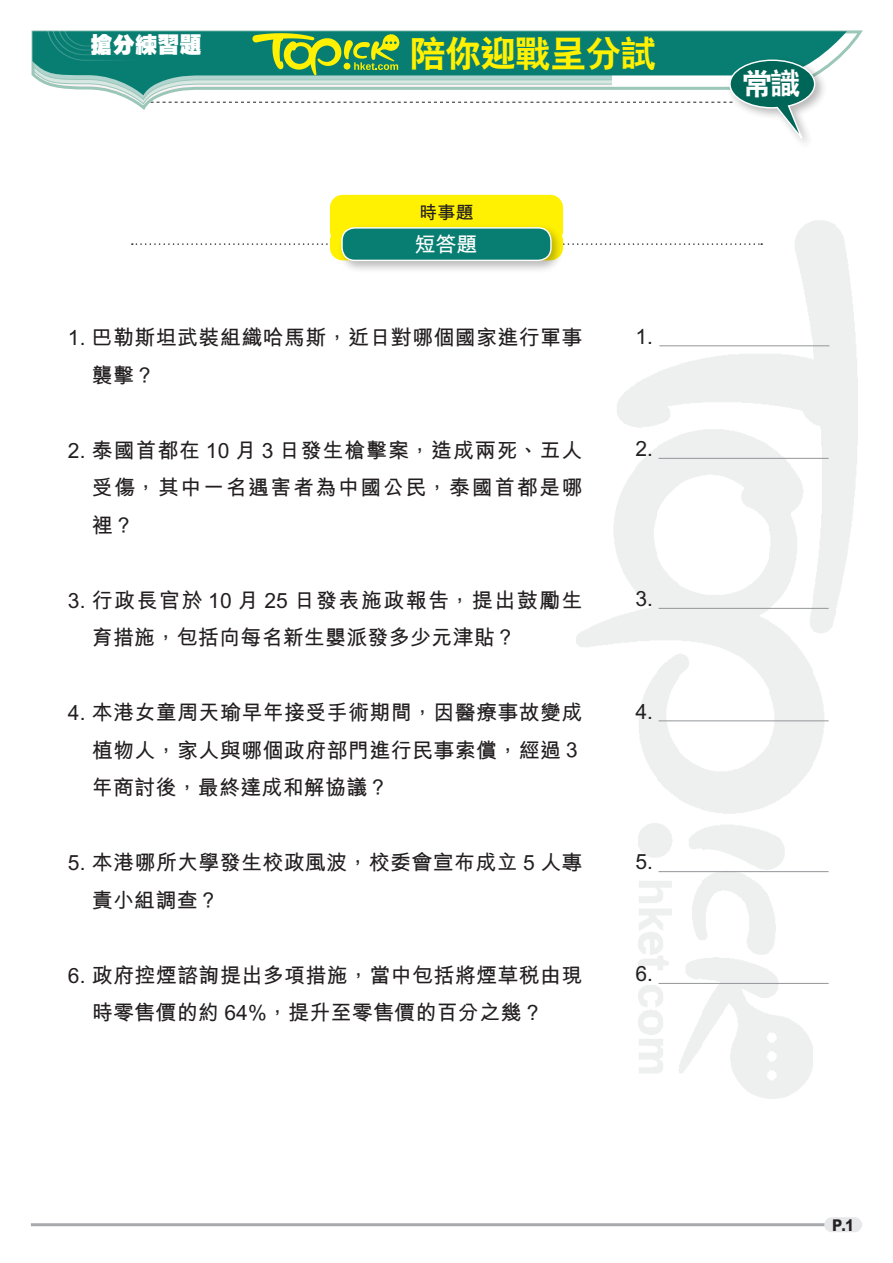
<style>
.page{position:relative;width:893px;height:1263px;background:#fff}
.page>*{position:absolute;margin:0;border:0;box-sizing:border-box;transform-origin:0 0}
.小題eq{font:36px "C Hei 2 Xbold HKSCS";letter-spacing:-.025em;color:#fff101}
.內文{font:30px "C Hei 2 Xbold HKSCS";color:#fff}
.小題{font:22.2px "C Hei Ultra Bold HKSCS";color:#fff}
.Ex_Questions{font:21px/37.5px "M Hei Bold HKSCS";letter-spacing:.015em;color:#231f20}
.增值題et{font:21px "M Hei Bold HKSCS";color:#fff}
.Ex_Questions-2{font:18px "M Hei Bold HKSCS";color:#231f20}
.t1{font:16.2px "M Hei Xbold HKSCS";color:#231f20;scale:.9 1}
</style>
<div class="page">
<svg style="left:816px;top:31px;width:31px;height:37px"></svg>
<div style="left:726px;top:56px;width:101px;height:94px;background:#231f20;opacity:.32"></div>
<svg style="left:31px;top:30px;width:785px;height:117px"></svg>
<div style="left:330px;top:195px;width:233px;height:48px;background:#fff101;border-radius:13px"></div>
<svg style="left:132px;top:243px;width:630px;height:2px"></svg>
<div style="left:330px;top:228px;width:233px;height:32px;background:#fff101;border-radius:13px"></div>
<div style="left:337px;top:223px;width:227px;height:50px;background:#231f20;opacity:.32"></div>
<div style="left:342px;top:228px;width:209px;height:32px;background:#087e72;border-radius:13px"></div>
<div style="left:341px;top:227px;width:211px;height:34px;border:1px solid #fff;border-radius:13px"></div>
<hr style="left:31px;top:1223px;width:831px;height:3px;background:#a8a9ad">
<div style="left:824px;top:1217px;width:38px;height:15px;background:#e6e7e9;border-radius:7px"></div>
<hr style="left:659px;top:345px;width:170px;height:1px;background:#939598">
<hr style="left:658px;top:458px;width:171px;height:1px;background:#939598">
<hr style="left:658px;top:608px;width:171px;height:1px;background:#939598">
<hr style="left:658px;top:720px;width:171px;height:1px;background:#939598">
<hr style="left:658px;top:871px;width:171px;height:1px;background:#939598">
<hr style="left:658px;top:983px;width:171px;height:1px;background:#939598">
<p class="小題" style="left:91px;top:30px;width:113px">搶分練習題</p>
<p class="小題eq" style="left:410px;top:30px;width:248px">陪你迎戰呈分試</p>
<p class="Ex_Questions-2" style="left:419px;top:199px;width:56px">時事題</p>
<p class="增值題et" style="left:414px;top:229px;width:64px">短答題</p>
<p class="Ex_Questions" style="left:92px;top:317px;width:492px;text-indent:-24px">1. 巴勒斯坦武裝組織哈馬斯，近日對哪個國家進行軍事襲擊？</p>
<p class="Ex_Questions" style="left:92px;top:430px;width:492px;text-align:justify;text-indent:-24px">2. 泰國首都在 10 月 3 日發生槍擊案，造成兩死、五人受傷，其中一名遇害者為中國公民，泰國首都是哪裡？</p>
<p class="Ex_Questions" style="left:92px;top:580px;width:492px;text-indent:-24px">3. 行政長官於 10 月 25 日發表施政報告，提出鼓勵生育措施，包括向每名新生嬰派發多少元津貼？</p>
<p class="Ex_Questions" style="left:92px;top:692px;width:492px;text-align:justify;text-indent:-24px">4. 本港女童周天瑜早年接受手術期間，因醫療事故變成植物人，家人與哪個政府部門進行民事索償，經過３年商討後，最終達成和解協議？</p>
<p class="Ex_Questions" style="left:92px;top:842px;width:492px;text-indent:-24px">5. 本港哪所大學發生校政風波，校委會宣布成立 5 人專責小組調查？</p>
<p class="Ex_Questions" style="left:92px;top:955px;width:492px;text-indent:-24px">6. 政府控煙諮詢提出多項措施，當中包括將煙草稅由現時零售價的約 64%，提升至零售價的百分之幾 ?</p>
<p class="Ex_Questions" style="left:635px;top:316px;width:19px">1.</p>
<p class="Ex_Questions" style="left:635px;top:428px;width:19px">2.</p>
<p class="Ex_Questions" style="left:635px;top:578px;width:19px">3.</p>
<p class="Ex_Questions" style="left:635px;top:691px;width:19px">4.</p>
<p class="Ex_Questions" style="left:635px;top:841px;width:19px">5.</p>
<p class="Ex_Questions" style="left:635px;top:953px;width:19px">6.</p>
<p class="內文" style="left:742px;top:64px;width:60px">常識</p>
<p class="t1" style="left:832px;top:1214px;width:26px">P.1</p>
</div>
